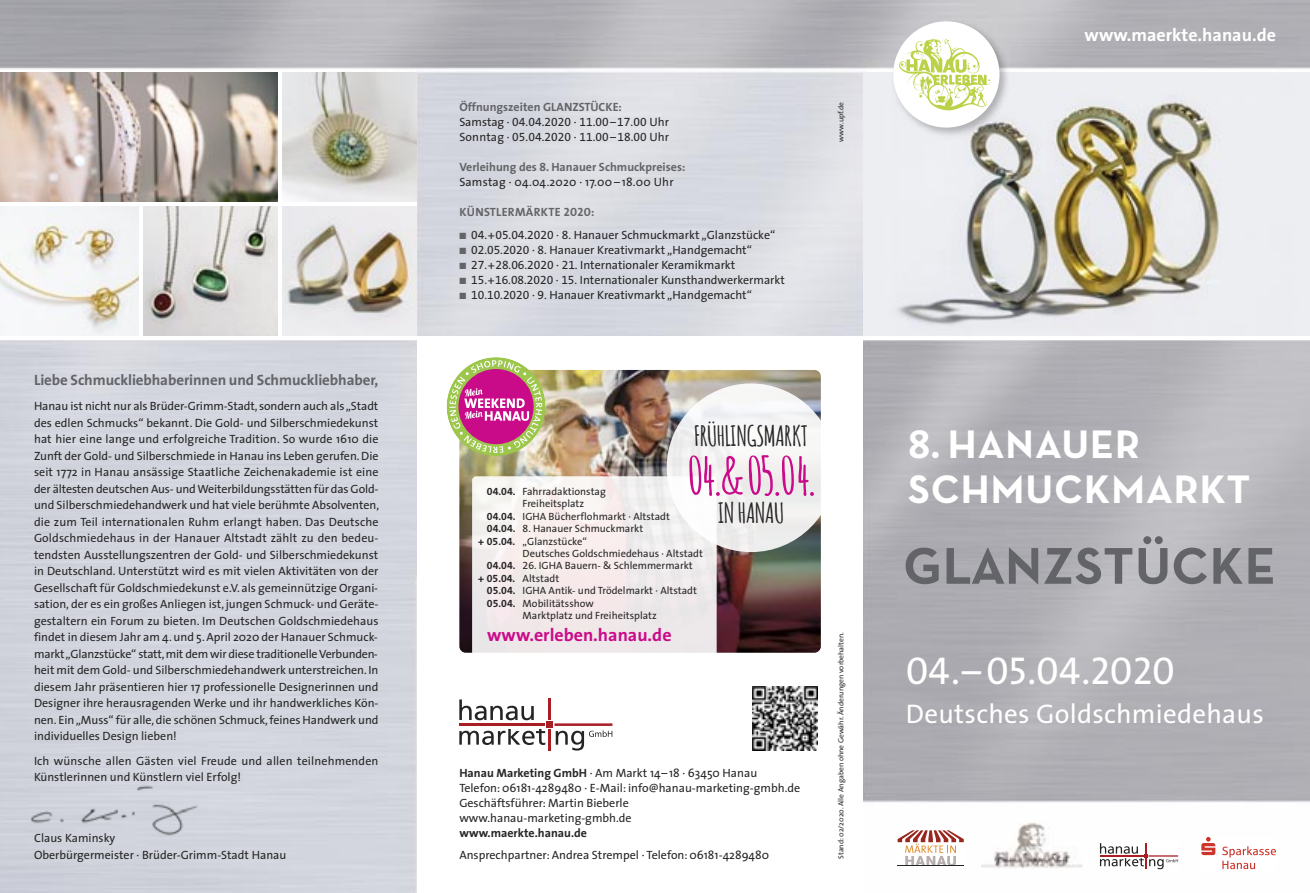
<style>
.page{position:relative;width:1310px;height:893px;background:#fff}
.page>*{position:absolute;margin:0;border:0;box-sizing:border-box;transform-origin:0 0}
.t1{font:52.5px "Neutra Text TF Bold SC";letter-spacing:.02em;color:#636467}
.t2{font:700 51.9px "Amatic";color:#ca0b89}
.t3{font:40.5px "Neutra Text TF Bold SC";letter-spacing:.025em;color:#fff}
.t4{font:39px "The Sans Caps";color:#fff}
.t5{font:700 27.45px "Amatic";letter-spacing:.015em;color:#272526}
.t6{font:27px "The Sans";letter-spacing:.01em;color:#fff}
.t7{font:700 18px "The Sans";color:#fff}
.t8{font:700 18px "The Sans";color:#ca0b89}
.t9{font:700 15px "The Sans";letter-spacing:-.005em;color:#636467}
.t10{font:12px/16.5px "The Sans";color:#272526}
.t11{font:12px "The Sans Expert";letter-spacing:.005em;color:#272526}
.t12{font:700 12px "The Sans";color:#636467}
.t13{font:12px "The Sans Bold Caps";letter-spacing:.025em;color:#636467}
.t14{font:10.5px/12.5px "The Sans";color:#272526}
.t15{font:7.5px "The Sans";color:#272526}
.s1{font-family:"The Sans"}
.s2{font-family:"The Sans Caps"}
.s3{font-family:"The Sans Bold Caps";font-weight:400}
.s4{font-family:"The Sans";font-weight:700}
.s5{color:#636467}
.s6{font-family:"The Sans Expert"}
.s7{font-family:"The Sans Bold Expert"}
.s8{font-weight:700}
.s9{font-family:"The Sans Bold Caps"}
</style>
<div class="page">
<img style="left:863px;top:340px;width:447px;height:530px">
<img style="left:981px;top:822px;width:101px;height:46px">
<svg style="left:897px;top:830px;width:66px;height:36px"></svg>
<hr style="left:897px;top:866px;width:66px;height:1px;background:#262526">
<div style="left:1100px;top:840px;width:78px;height:29px;background:#fff"></div>
<svg style="left:1100px;top:843px;width:78px;height:26px"></svg>
<div style="left:1201px;top:837px;width:75px;height:32px;background:#fff"></div>
<svg style="left:1201px;top:837px;width:14px;height:18px"></svg>
<svg style="left:1222px;top:846px;width:54px;height:23px"></svg>
<img style="left:863px;top:72px;width:447px;height:264px">
<img style="left:887px;top:15px;width:127px;height:128px">
<div style="left:893px;top:21px;width:106px;height:107px;background:#fff;border-radius:50%"></div>
<svg style="left:899px;top:38px;width:91px;height:73px"></svg>
<img style="left:0;top:72px;width:278px;height:130px">
<img style="left:282px;top:72px;width:135px;height:130px">
<img style="left:0;top:206px;width:139px;height:130px">
<img style="left:143px;top:206px;width:135px;height:130px">
<img style="left:282px;top:206px;width:135px;height:130px">
<img style="left:30px;top:781px;width:170px;height:60px">
<img style="left:753px;top:687px;width:64px;height:63px">
<svg style="left:459px;top:699px;width:153px;height:52px"></svg>
<img style="left:459px;top:370px;width:362px;height:283px;border-radius:6px">
<svg style="left:446px;top:357px;width:99px;height:99px"></svg>
<svg style="left:449px;top:360px;width:93px;height:93px;background:#ca8295"></svg>
<div style="left:472px;top:476px;width:244px;height:192px;background:#fff;border-radius:4px;opacity:.9"></div>
<div style="left:666px;top:383px;width:169px;height:169px;background:#f4f3f3;border-radius:50%"></div>
<p class="t9" style="left:34px;top:374px;width:346px">Liebe Schmuckliebhaberinnen und Schmuckliebhaber,</p>
<p class="t10" style="left:34px;top:399px;width:347px;text-align:justify">Hanau ist nicht nur als Brüder-Grimm-Stadt, sondern auch als „Stadt des edlen Schmucks“ bekannt. Die Gold- und Silberschmiedekunst hat hier eine lange und erfolgreiche Tradition. So wurde 1610 die Zunft der Gold- und Silberschmiede in Hanau ins Leben gerufen. Die seit 1772 in Hanau ansässige Staatliche Zeichenakademie ist eine der ältesten deutschen Aus- und Weiterbildungsstätten für das Gold&shy;und Silberschmiedehandwerk und hat viele berühmte Absolventen, die zum Teil internationalen Ruhm erlangt haben. Das Deutsche Goldschmiedehaus in der Hanauer Altstadt zählt zu den bedeu&shy;tendsten Ausstellungszentren der Gold- und Silberschmiedekunst in Deutschland. Unterstützt wird es mit vielen Aktivitäten von der Gesellschaft für Goldschmiedekunst e.V. als gemeinnützige Organi&shy;sation, der es ein großes Anliegen ist, jungen Schmuck- und Geräte&shy;gestaltern ein Forum zu bieten. Im Deutschen Goldschmiedehaus findet in diesem Jahr am 4. und 5. April 2020 der Hanauer Schmuck&shy;markt „Glanzstücke“ statt, mit dem wir diese traditionelle Verbunden&shy;heit mit dem Gold- und Silberschmiedehandwerk unterstreichen. In diesem Jahr präsentieren hier 17 professionelle Designerinnen und Designer ihre herausragenden Werke und ihr handwerkliches Kön&shy;nen. Ein „Muss“ für alle, die schönen Schmuck, feines Handwerk und individuelles Design lieben!</p>
<p class="t10" style="left:34px;top:754px;width:346px">Ich wünsche allen Gästen viel Freude und allen teilnehmenden<br>Künstlerinnen und Künstlern viel Erfolg!</p>
<p class="t10" style="left:34px;top:831px;width:83px">Claus Kaminsky</p>
<p class="t10" style="left:34px;top:848px;width:254px">Oberbürgermeister · Brüder-Grimm-Stadt Hanau</p>
<p class="t12" style="left:459px;top:102px;width:164px">Öffnungszeiten GLANZSTÜCKE:</p>
<p class="t11" style="left:459px;top:115px;width:211px"><span class="s1">Samstag</span> <span class="s2">·</span> 04.04.2020 · 11.00<span class="s1">–</span>17.00 <span class="s1">Uhr</span></p>
<p class="t11" style="left:459px;top:130px;width:211px"><span class="s1">Sonntag</span> <span class="s2">·</span> 05.04.2020 · 11.00<span class="s1">–</span>18.00 <span class="s1">Uhr</span></p>
<p class="t12" style="left:459px;top:162px;width:227px">Verleihung des <span class="s3">8</span>. Hanauer Schmuckpreises:</p>
<p class="t10" style="left:459px;top:175px;width:216px">Samstag · 04.04.2020 · 17.00 – 18.00 Uhr</p>
<p class="t13" style="left:459px;top:205px;width:137px">KÜNSTLERMÄRKTE 2020<span class="s4">:</span></p>
<p class="t10" style="left:459px;top:227px;width:317px"><span class="s5">■</span> <span class="s6">04.+05.04.2020</span> · <span class="s6">8.</span> Hanauer Schmuckmarkt „Glanzstücke“</p>
<p class="t10" style="left:459px;top:242px;width:294px"><span class="s5">■</span> <span class="s6">02.05.2020 · 8.</span> Hanauer Kreativmarkt „Handgemacht“</p>
<p class="t10" style="left:459px;top:257px;width:277px"><span class="s5">■</span> <span class="s6">27.+28.06.2020 · 21.</span> Internationaler Keramikmarkt</p>
<p class="t10" style="left:459px;top:272px;width:327px"><span class="s5">■</span> <span class="s6">15.</span>+<span class="s6">16.08.2020 · 15.</span> Internationaler Kunsthandwerkermarkt</p>
<p class="t10" style="left:459px;top:287px;width:294px"><span class="s5">■</span> <span class="s6">10.10.2020 · 9.</span> Hanauer Kreativmarkt „Handgemacht“</p>
<p class="t15" style="left:838px;top:142px;width:41px;rotate:-90deg">www.upf.de</p>
<p class="t5" style="left:694px;top:421px;width:114px">FRÜHLINGSMARKT</p>
<p class="t2" style="left:687px;top:447px;width:132px">04.&amp;05.04.</p>
<p class="t5" style="left:718px;top:498px;width:67px">IN HANAU</p>
<p class="t14" style="left:522px;top:486px;width:85px;text-indent:-36px"><span class="s7">04.04.</span> Fahrradaktionstag<br>Freiheitsplatz</p>
<p class="t14" style="left:487px;top:511px;width:185px"><span class="s7">04.04.</span> IGHA Bücherflohmarkt · Altstadt</p>
<p class="t14" style="left:487px;top:523px;width:158px"><span class="s7">04.04.</span> <span class="s6">8.</span> Hanauer Schmuckmarkt</p>
<p class="t14" style="left:522px;top:536px;width:182px;text-indent:-45px"><span class="s7">+ 05.04.</span> „Glanzstücke“<br>Deutsches Goldschmiede haus · Altstadt</p>
<p class="t14" style="left:487px;top:561px;width:207px"><span class="s7">04.04.</span> <span class="s6">26.</span> IGHA Bauern- &amp; Schlemmermarkt</p>
<p class="t14" style="left:478px;top:573px;width:83px"><span class="s7">+ 05.04.</span> Altstadt</p>
<p class="t14" style="left:487px;top:586px;width:211px"><span class="s7">05.04.</span> IGHA Antik- und Trödelmarkt · Altstadt</p>
<p class="t14" style="left:487px;top:598px;width:108px"><span class="s7">05.04.</span> Mobilitätsshow</p>
<p class="t14" style="left:522px;top:611px;width:136px">Marktplatz und Freiheitsplatz</p>
<p class="t8" style="left:487px;top:628px;width:186px">www.erleben.hanau.de</p>
<p class="t10" style="left:459px;top:765px;width:299px"><span class="s8">Hanau Marketing GmbH</span> · Am Markt 14– 18 · 63450 Hanau</p>
<p class="t10" style="left:459px;top:780px;width:342px">Telefon: 06181-4289480 · E-Mail: info@hanau-marketing-gmbh.de</p>
<p class="t10" style="left:459px;top:795px;width:171px">Geschäftsführer: Martin Bieberle</p>
<p class="t10" style="left:459px;top:811px;width:174px;line-height:15px">www.hanau-marketing-gmbh.de <span class="s8">www.maerkte.hanau.de</span></p>
<p class="t10" style="left:459px;top:848px;width:311px">Ansprechpartner: Andrea Strempel · Telefon: 06181-4289480</p>
<p class="t15" style="left:838px;top:859px;width:228px;rotate:-90deg">Stand: 02/2020. Alle Angaben ohne Gewähr. Änderungen vorbehalten.</p>
<p class="t7" style="left:1084px;top:27px;width:193px">www.maerkte.hanau.de</p>
<p class="t3" style="left:908px;top:430px;width:233px"><span class="s9">8</span>. HANAUER</p>
<p class="t3" style="left:908px;top:475px;width:344px">SCHMUCKMARKT</p>
<p class="t1" style="left:903px;top:548px;width:374px">GLANZSTÜCKE</p>
<p class="t4" style="left:906px;top:647px;width:271px">04.–05.04.2020</p>
<p class="t6" style="left:906px;top:703px;width:359px">Deutsches Goldschmiedehaus</p>
</div>
